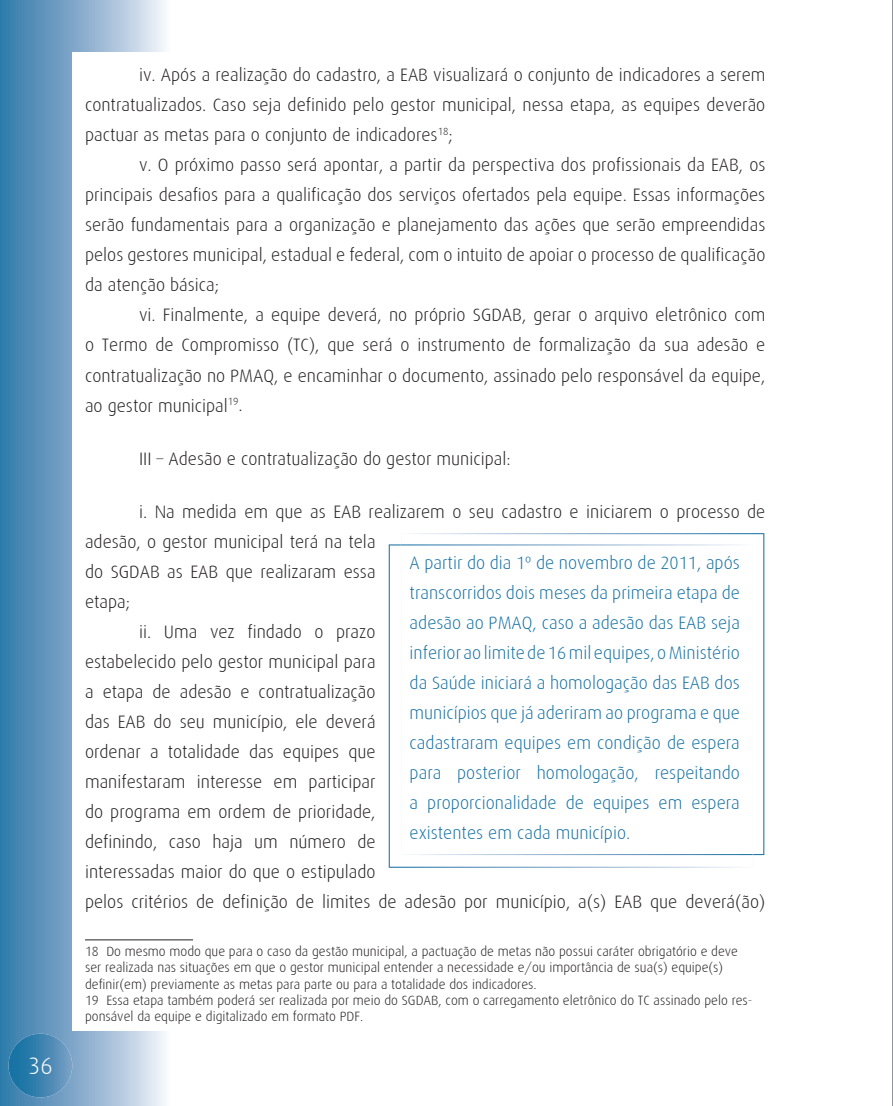
<style>
.page{position:relative;width:893px;height:1106px;background:#fff}
.page>*{position:absolute;margin:0;border:0;box-sizing:border-box;transform-origin:0 0}
.t1{font:300 24px "Dax";color:#fff}
.t2{font:300 18px/30px "Dax";color:#231f20;text-align:justify}
.t3{font:300 18px/30px "Dax";color:#1772a3;text-align:justify}
.t4{font:300 13.5px/16.2px "Dax";color:#231f20}
</style>
<div class="page">
<svg style="left:0;top:0;width:164px;height:1106px;background:#6396be"></svg>
<img style="left:9px;top:1033px;width:63px;height:64px;border-radius:32px">
<div style="left:72px;top:52px;width:693px;height:978px;background:#fff"></div>
<hr style="left:892px;top:0;width:1px;height:1106px;background:#919396">
<hr style="left:85px;top:939px;width:108px;height:1px;background:#231f20">
<svg style="left:389px;top:544px;width:365px;height:323px"></svg>
<svg style="left:413px;top:533px;width:351px;height:322px"></svg>
<img style="left:401px;top:544px;width:353px;height:311px">
<h1 class="t1" style="left:28px;top:1052px;width:26px">36</h1>
<p class="t2" style="left:85px;top:60px;width:682px;text-indent:54px">iv. Após a realização do cadastro, a EAB visualizará o conjunto de indicadores a serem contratualizados. Caso seja definido pelo gestor municipal, nessa etapa, as equipes deverão pactuar as metas para o conjunto de indicadores<sup>18</sup>;</p>
<p class="t2" style="left:85px;top:150px;width:682px;text-indent:54px">v. O próximo passo será apontar, a partir da perspectiva dos profissionais da EAB, os principais desafios para a qualificação dos serviços ofertados pela equipe. Essas informações serão fundamentais para a organização e planejamento das ações que serão empreendidas pelos gestores municipal, estadual e federal, com o intuito de apoiar o processo de qualificação da atenção básica;</p>
<p class="t2" style="left:85px;top:300px;width:682px;text-indent:54px">vi. Finalmente, a equipe deverá, no próprio SGDAB, gerar o arquivo eletrônico com o Termo de Compromisso (TC), que será o instrumento de formalização da sua adesão e contratualização no PMAQ, e encaminhar o documento, assinado pelo responsável da equipe, ao gestor municipal<sup>19</sup>.</p>
<p class="t2" style="left:139px;top:444px;width:373px">III – Adesão e contratualização do gestor municipal:</p>
<p class="t2" style="left:139px;top:497px;width:628px">i. Na medida em que as EAB realizarem o seu cadastro e iniciarem o processo de</p>
<p class="t2" style="left:85px;top:527px;width:292px">adesão, o gestor municipal terá na tela</p>
<p class="t2" style="left:85px;top:557px;width:292px">do SGDAB as EAB que realizaram essa</p>
<p class="t2" style="left:85px;top:587px;width:47px">etapa;</p>
<p class="t2" style="left:139px;top:617px;width:238px">ii. Uma vez findado o prazo</p>
<p class="t2" style="left:85px;top:647px;width:292px">estabelecido pelo gestor municipal para</p>
<p class="t2" style="left:85px;top:677px;width:292px">a etapa de adesão e contratualização</p>
<p class="t2" style="left:85px;top:707px;width:292px">das EAB do seu município, ele deverá</p>
<p class="t2" style="left:85px;top:737px;width:292px">ordenar a totalidade das equipes que</p>
<p class="t2" style="left:85px;top:767px;width:292px">manifestaram interesse em participar</p>
<p class="t2" style="left:85px;top:797px;width:292px">do programa em ordem de prioridade,</p>
<p class="t2" style="left:85px;top:827px;width:292px">definindo, caso haja um número de</p>
<p class="t2" style="left:85px;top:857px;width:292px">interessadas maior do que o estipulado</p>
<p class="t2" style="left:85px;top:887px;width:682px">pelos critérios de definição de limites de adesão por município, a(s) EAB que deverá(ão)</p>
<p class="t4" style="left:85px;top:943px;width:669px">18 Do mesmo modo que para o caso da gestão municipal, a pactuação de metas não possui caráter obrigatório e deve ser realizada nas situações em que o gestor municipal entender a necessidade e/ou importância de sua(s) equipe(s) definir(em) previamente as metas para parte ou para a totalidade dos indicadores.<br>19 Essa etapa também poderá ser realizada por meio do SGDAB, com o carregamento eletrônico do TC assinado pelo res&shy;ponsável da equipe e digitalizado em formato PDF.</p>
<p class="t3" style="left:410px;top:547px;width:332px">A partir do dia 1º de novembro de 2011, após transcorridos dois meses da primeira etapa de adesão ao PMAQ, caso a adesão das EAB seja inferior ao limite de 16 mil equipes, o Ministério da Saúde iniciará a homologação das EAB dos municípios que já aderiram ao programa e que cadastraram equipes em condição de espera para posterior homologação, respeitando a proporcionalidade de equipes em espera existentes em cada município.</p>
</div>
